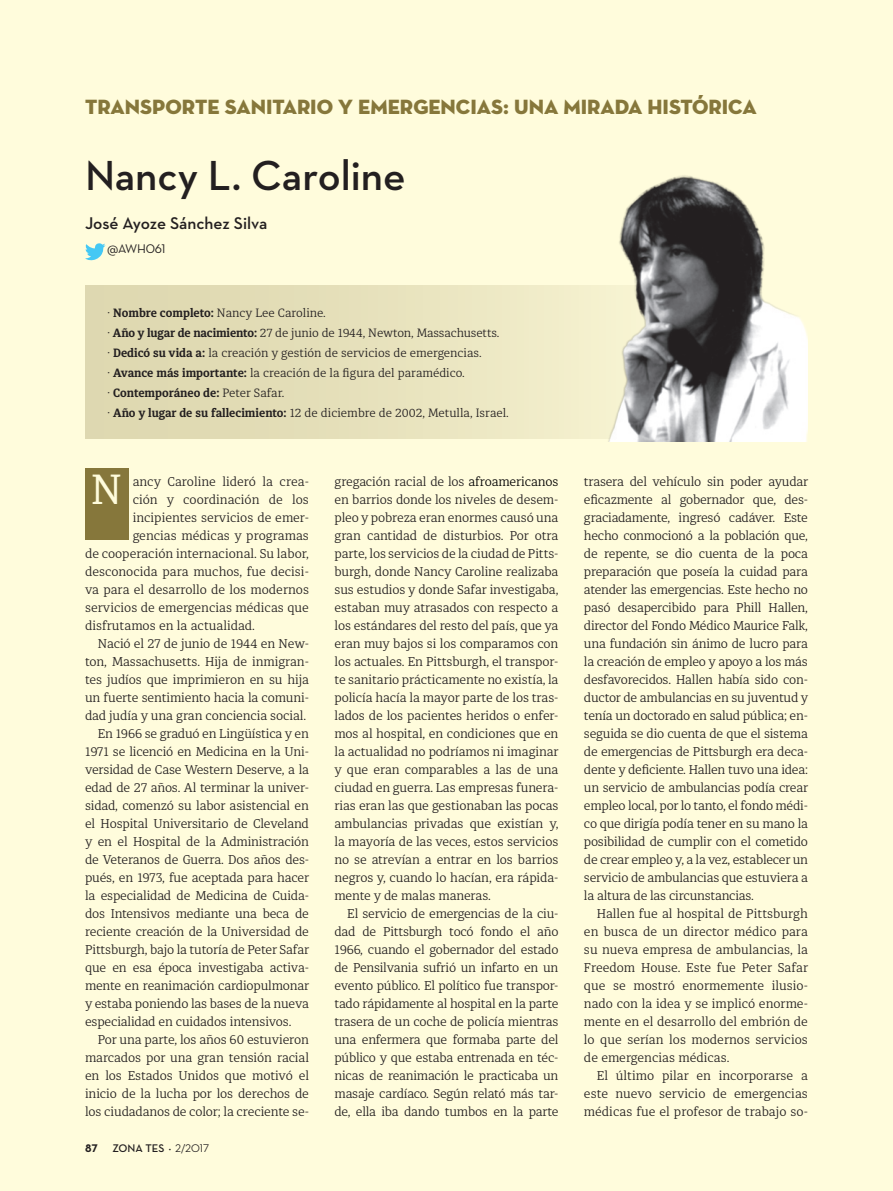
<style>
.page{position:relative;width:893px;height:1191px;background:#fffcdc}
.page>*{position:absolute;margin:0;border:0;box-sizing:border-box;transform-origin:0 0}
.t1{font:600 42.75px "Neutra Text";color:#231f20}
.Default{font:42px "Diaria Pro";color:#fffcdc}
.Título_2{font:21px "Neutra Disp Titling";color:#86773b}
.t2{font:600 17.25px "Neutra Text";color:#231f20}
.text{font:300 12.75px/18px "Diaria Pro";letter-spacing:-.01em;color:#231f20;text-align:justify}
.t3{font:12.75px "Neutra Text";color:#231f20}
.text-2{font:300 12px "Diaria Pro";color:#231f20}
.text-3{font:700 12px "Diaria Pro";color:#231f20}
.t4{font:600 11.25px "Neutra Text";color:#231f20}
.t5{font:11.25px "Neutra Text TF Bold Alt";color:#231f20}
.s1{font-family:"Neutra Text Book Alt"}
.s2{font-weight:700}
.s3{font-weight:300}
.s4{font-family:"Neutra Disp";font-weight:700}
.s5{font-family:"Neutra Disp";font-weight:500}
.s6{color:#000}
</style>
<div class="page">
<svg style="left:86px;top:286px;width:519px;height:153px;background:#e6e1bc"></svg>
<div style="left:85px;top:467px;width:43px;height:72px;background:#86773b"></div>
<svg style="left:85px;top:243px;width:21px;height:17px"></svg>
<img style="left:605px;top:175px;width:203px;height:266px">
<p class="Título_2" style="left:85px;top:94px;width:673px">TRANSPORTE SANITARIO Y EMERGENCIAS: UNA MIRADA HISTÓRICA</p>
<p class="t1" style="left:85px;top:149px;width:322px">Nancy L. Caroline</p>
<p class="t2" style="left:85px;top:212px;width:184px">José Ayoze Sánchez Silva</p>
<p class="t3" style="left:107px;top:241px;width:60px">@AWH<span class="s1">061</span></p>
<p class="text-2" style="left:107px;top:305px;width:220px">· <span class="s2">Nombre completo:</span> Nancy Lee Caroline.</p>
<p class="text-2" style="left:107px;top:325px;width:394px">· <span class="s2">Año y lugar de nacimiento:</span> 27 de junio de 1944, Newton, Massachusetts.</p>
<p class="text-2" style="left:107px;top:345px;width:376px">· <span class="s2">Dedicó su vida a:</span> la creación y gestión de servicios de emergencias.</p>
<p class="text-2" style="left:107px;top:365px;width:359px">· <span class="s2">Avance más importante:</span> la creación de la figura del paramédico.</p>
<p class="text-3" style="left:107px;top:385px;width:179px"><span class="s3">·</span> Contemporáneo de: <span class="s3">Peter Safar.</span></p>
<p class="text-2" style="left:107px;top:405px;width:403px">· <span class="s2">Año y lugar de su fallecimiento:</span> 12 de diciembre de 2002, Metulla, Israel.</p>
<p class="Default" style="left:91px;top:464px;width:32px">N</p>
<p class="text" style="left:133px;top:473px;width:178px">ancy Caroline lideró la crea-</p>
<p class="text" style="left:133px;top:491px;width:178px">ción y coordinación de los</p>
<p class="text" style="left:133px;top:509px;width:178px">incipientes servicios de emer-</p>
<p class="text" style="left:133px;top:527px;width:178px">gencias médicas y programas</p>
<p class="text" style="left:85px;top:545px;width:225px">de cooperación internacional. Su labor,</p>
<p class="text" style="left:85px;top:563px;width:225px">desconocida para muchos, fue decisi-</p>
<p class="text" style="left:85px;top:581px;width:225px">va para el desarrollo de los modernos</p>
<p class="text" style="left:85px;top:599px;width:225px">servicios de emergencias médicas que</p>
<p class="text" style="left:85px;top:617px;width:171px">disfrutamos en la actualidad.</p>
<p class="text" style="left:85px;top:635px;width:225px;text-indent:13px">Nació el 27 de junio de 1944 en New&shy;ton, Massachusetts. Hija de inmigran&shy;tes judíos que imprimieron en su hija un fuerte sentimiento hacia la comuni&shy;dad judía y una gran conciencia social.</p>
<p class="text" style="left:85px;top:725px;width:226px;text-indent:13px">En 1966 se graduó en Lingüística y en 1971 se licenció en Medicina en la Uni&shy;versidad de Case Western Deserve, a la edad de 27 años. Al terminar la univer&shy;sidad, comenzó su labor asistencial en el Hospital Universitario de Cleveland y en el Hospital de la Administración de Veteranos de Guerra. Dos años des&shy;pués, en 1973, fue aceptada para hacer la especialidad de Medicina de Cuida&shy;dos Intensivos mediante una beca de reciente creación de la Universidad de Pittsburgh, bajo la tutoría de Peter Safar que en esa época investigaba activa&shy;mente en reanimación cardiopulmonar y estaba poniendo las bases de la nueva especialidad en cuidados intensivos.</p>
<p class="text" style="left:85px;top:1031px;width:225px;text-indent:13px">Por una parte, los años 60 estuvieron marcados por una gran tensión racial en los Estados Unidos que motivó el inicio de la lucha por los derechos de los ciudadanos de color; la creciente se-</p>
<p class="t5" style="left:85px;top:1141px;width:15px">87</p>
<p class="t4" style="left:112px;top:1141px;width:98px">ZONA TES <span class="s4">÷</span> <span class="s5">2/2017</span></p>
<p class="text" style="left:334px;top:473px;width:226px">gregación racial de los <span class="s6">afroamericanos </span>en barrios donde los niveles de desem&shy;pleo y pobreza eran enormes causó una gran cantidad de disturbios. Por otra parte, los servicios de la ciudad de Pitts&shy;burgh, donde Nancy Caroline realizaba sus estudios y donde Safar investigaba, estaban muy atrasados con respecto a los estándares del resto del país, que ya eran muy bajos si los comparamos con los actuales. En Pittsburgh, el transpor&shy;te sanitario prácticamente no existía, la policía hacía la mayor parte de los tras&shy;lados de los pacientes heridos o enfer&shy;mos al hospital, en condiciones que en la actualidad no podríamos ni imaginar y que eran comparables a las de una ciudad en guerra. Las empresas funera&shy;rias eran las que gestionaban las pocas ambulancias privadas que existían y, la mayoría de las veces, estos servicios no se atrevían a entrar en los barrios negros y, cuando lo hacían, era rápida&shy;mente y de malas maneras.</p>
<p class="text" style="left:334px;top:905px;width:225px;text-indent:13px">El servicio de emergencias de la ciu&shy;dad de Pittsburgh tocó fondo el año 1966, cuando el gobernador del estado de Pensilvania sufrió un infarto en un evento público. El político fue transpor&shy;tado rápidamente al hospital en la parte trasera de un coche de policía mientras una enfermera que formaba parte del público y que estaba entrenada en téc&shy;nicas de reanimación le practicaba un masaje cardíaco. Según relató más tar&shy;de, ella iba dando tumbos en la parte</p>
<p class="text" style="left:584px;top:473px;width:226px">trasera del vehículo sin poder ayudar eficazmente al gobernador que, des&shy;graciadamente, ingresó cadáver. Este hecho conmocionó a la población que, de repente, se dio cuenta de la poca preparación que poseía la cuidad para atender las emergencias. Este hecho no pasó desapercibido para Phill Hallen, director del Fondo Médico Maurice Falk, una fundación sin ánimo de lucro para la creación de empleo y apoyo a los más desfavorecidos. Hallen había sido con&shy;ductor de ambulancias en su juventud y tenía un doctorado en salud pública; en&shy;seguida se dio cuenta de que el sistema de emergencias de Pittsburgh era deca&shy;dente y deficiente. Hallen tuvo una idea: un servicio de ambulancias podía crear empleo local, por lo tanto, el fondo médi&shy;co que dirigía podía tener en su mano la posibilidad de cumplir con el cometido de crear empleo y, a la vez, establecer un servicio de ambulancias que estuviera a la altura de las circunstancias.</p>
<p class="text" style="left:584px;top:905px;width:226px;text-indent:13px">Hallen fue al hospital de Pittsburgh en busca de un director médico para su nueva empresa de ambulancias, la Freedom House. Este fue Peter Safar que se mostró enormemente ilusio&shy;nado con la idea y se implicó enorme&shy;mente en el desarrollo del embrión de lo que serían los modernos servicios de emergencias médicas.</p>
<p class="text" style="left:584px;top:1067px;width:225px;text-indent:13px">El último pilar en incorporarse a este nuevo servicio de emergencias médicas fue el profesor de trabajo so-</p>
</div>
